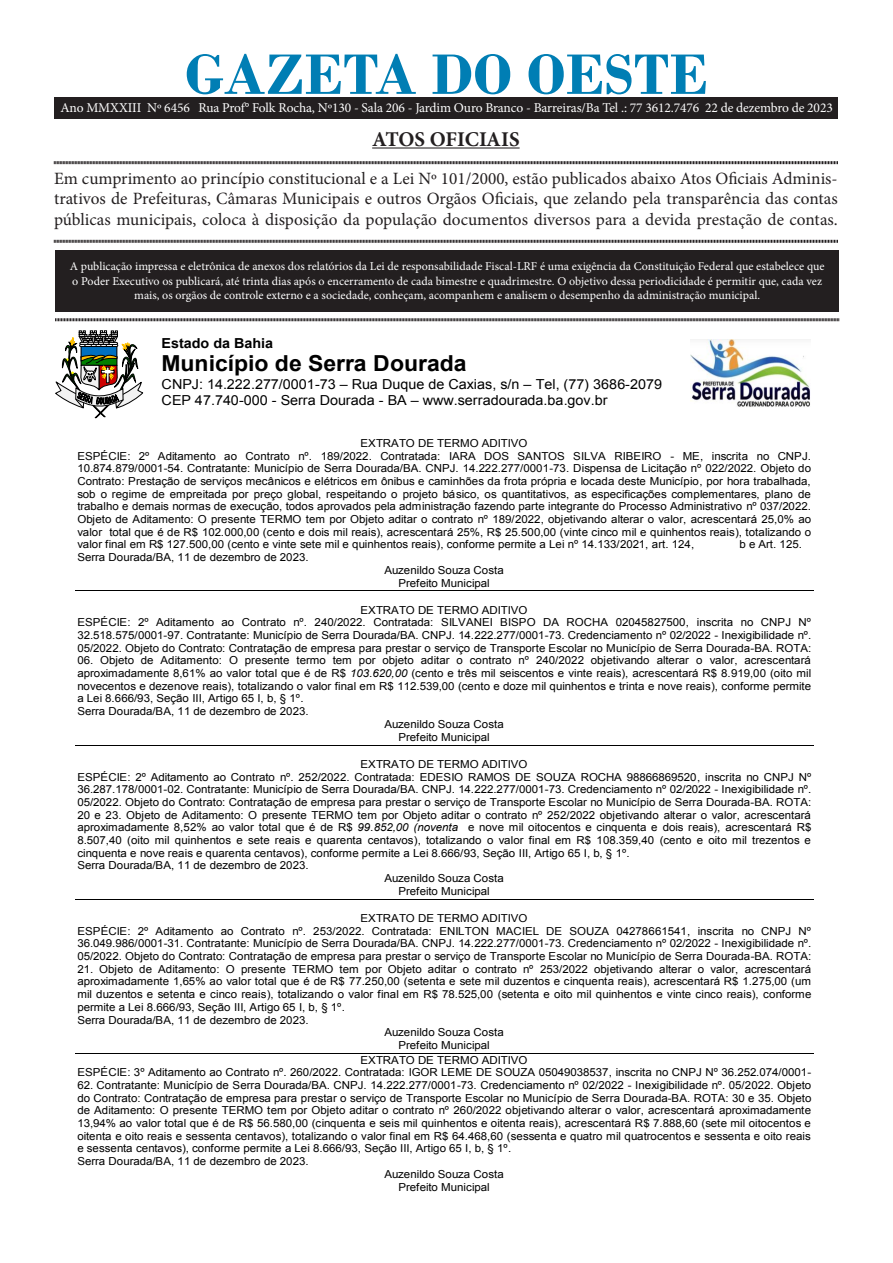
<style>
.page{position:relative;width:893px;height:1263px;background:#fff}
.page>*{position:absolute;margin:0;border:0;box-sizing:border-box;transform-origin:0 0}
.t1{font:700 60px "Bodoni";color:#007eb4}
.t2{font:700 22.05px "Arial";color:#000;scale:1.04 1}
.t3{font:700 21px "Minion Pro";letter-spacing:-.005em;color:#231f20}
.t4{font:17.25px/20.7px "Minion Pro";color:#231f20;text-align:justify}
.t5{font:13.8px/16px "Arial";letter-spacing:.005em;color:#000;scale:1.04 1}
.t6{font:700 13.8px "Arial";letter-spacing:-.005em;color:#000;scale:1.04 1}
.t7{font:13.5px "Minion Pro";letter-spacing:-.01em;color:#fff}
.t8{font:12px/14.4px "Minion Pro";color:#fff;text-align:center}
.t9{font:10.95px/12.8px "Arial";letter-spacing:-.005em;color:#000;text-align:center;scale:1.04 1}
.s1{font-style:inherit}
.s2{font-style:italic}
</style>
<div class="page">
<div style="left:55px;top:250px;width:784px;height:61px;background:#231f20"></div>
<hr style="left:372px;top:147px;width:148px;height:2px;background:#231f20">
<svg style="left:54px;top:161px;width:784px;height:4px;background:#908e8e"></svg>
<svg style="left:54px;top:239px;width:784px;height:4px;background:#908e8e"></svg>
<svg style="left:55px;top:318px;width:784px;height:4px;background:#908e8e"></svg>
<div style="left:54px;top:98px;width:784px;height:20px;background:#231f20"></div>
<img style="left:690px;top:339px;width:121px;height:68px">
<svg style="left:55px;top:331px;width:88px;height:87px"></svg>
<hr style="left:75px;top:590px;width:738px;height:1px;background:#000">
<hr style="left:75px;top:745px;width:738px;height:1px;background:#000">
<hr style="left:75px;top:899px;width:738px;height:1px;background:#000">
<hr style="left:75px;top:1053px;width:738px;height:1px;background:#000">
<p class="t1" style="left:185px;top:39px;width:525px">GAZETA DO OESTE</p>
<p class="t3" style="left:372px;top:124px;width:149px">ATOS OFICIAIS</p>
<p class="t4" style="left:54px;top:168px;width:785px">Em cumprimento ao princípio constitucional e a Lei Nº 101/2000, estão publicados abaixo Atos Oficiais Adminis&shy;trativos de Prefeituras, Câmaras Municipais e outros Orgãos Oficiais, que zelando pela transparência das contas públicas municipais, coloca à disposição da população documentos diversos para a devida prestação de contas.</p>
<p class="t8" style="left:70px;top:259px;width:756px">A publicação impressa e eletrônica de anexos dos relatórios da Lei de responsabilidade Fiscal-LRF é uma exigência da Constituição Federal que estabelece que o Poder Executivo os publicará, até trinta dias após o encerramento de cada bimestre e quadrimestre. O objetivo dessa periodicidade é permitir que, cada vez mais, os orgãos de controle externo e a sociedade, conheçam, acompanhem e analisem o desempenho da administração municipal.</p>
<p class="t7" style="left:60px;top:98px;width:774px">Ano MMXXIII Nº 6456 Rua Prof° Folk Rocha, Nº130 - Sala 206 - Jardim Ouro Branco - Barreiras/Ba Tel .: 77 3612.7476 22 de dezembro de 2023</p>
<p class="t6" style="left:162px;top:334px;width:109px">Estado da Bahia</p>
<p class="t2" style="left:161px;top:349px;width:295px">Município de Serra Dourada</p>
<p class="t5" style="left:162px;top:376px;width:483px">CNPJ: 14.222.277/0001-73 <span class="s1">–</span> Rua Duque de Caxias, s/n <span class="s1">–</span> Tel, (77) 3686-2079<br>CEP 47.740-000 - Serra Dourada - BA <span class="s1">–</span> www.serradourada.ba.gov.br</p>
<p class="t9" style="left:77px;top:437px;width:707px;text-align:left;text-indent:283px">EXTRATO DE TERMO ADITIVO<br>ESPÉCIE: 2º Aditamento ao Contrato nº. 189/2022. Contratada: IARA DOS SANTOS SILVA RIBEIRO - ME, inscrita no CNPJ.<br>10.874.879/0001-54. Contratante: Município de Serra Dourada/BA. CNPJ. 14.222.277/0001-73. Dispensa de Licitação nº 022/2022. Objeto do Contrato: Prestação de serviços mecânicos e elétricos em ônibus e caminhões da frota própria e locada deste Município, por hora trabalhada, sob o regime de empreitada por preço global, respeitando o projeto básico, os quantitativos, as especificações complementares, plano de trabalho e demais normas de execução, todos aprovados pela administração fazendo parte integrante do Processo Administrativo nº 037/2022.<br>Objeto de Aditamento: O presente TERMO tem por Objeto aditar o contrato nº 189/2022, objetivando alterar o valor, acrescentará 25,0% ao valor total que é de R$ 102.000,00 (cento e dois mil reais), acrescentará 25%, R$ 25.500,00 (vinte cinco mil e quinhentos reais), totalizando o valor final em R$ 127.500,00 (cento e vinte sete mil e quinhentos reais), conforme permite a Lei nº 14.133/2021, art. 124,</p>
<p class="t9" style="left:739px;top:538px;width:62px">b e Art. 125.</p>
<p class="t9" style="left:77px;top:551px;width:224px">Serra Dourada/BA, 11 de dezembro de 2023.</p>
<p class="t9" style="left:384px;top:563px;width:116px">Auzenildo Souza Costa<br>Prefeito Municipal</p>
<p class="t9" style="left:77px;top:604px;width:707px">EXTRATO DE TERMO ADITIVO<br>ESPÉCIE: 2º Aditamento ao Contrato nº. 240/2022. Contratada: SILVANEI BISPO DA ROCHA 02045827500, inscrita no CNPJ Nº 32.518.575/0001-97. Contratante: Município de Serra Dourada/BA. CNPJ. 14.222.277/0001-73. Credenciamento nº 02/2022 - Inexigibilidade nº.<br>05/2022. Objeto do Contrato: Contratação de empresa para prestar o serviço de Transporte Escolar no Município de Serra Dourada-BA. ROTA:</p>
<p class="t9" style="left:77px;top:654px;width:707px">06. Objeto de Aditamento: O presente termo tem por objeto aditar o contrato nº 240/2022 objetivando alterar o valor, acrescentará</p>
<p class="t9" style="left:77px;top:667px;width:707px">aproximadamente 8,61% ao valor total que é de R$ <span class="s2">103.620,00</span> (cento e três mil seiscentos e vinte reais), acrescentará R$ 8.919,00 (oito mil</p>
<p class="t9" style="left:77px;top:679px;width:707px">novecentos e dezenove reais), totalizando o valor final em R$ 112.539,00 (cento e doze mil quinhentos e trinta e nove reais), conforme permite</p>
<p class="t9" style="left:77px;top:692px;width:219px">a Lei 8.666/93, Seção III, Artigo 65 I, b, § 1º.</p>
<p class="t9" style="left:77px;top:705px;width:224px">Serra Dourada/BA, 11 de dezembro de 2023.</p>
<p class="t9" style="left:384px;top:718px;width:116px">Auzenildo Souza Costa</p>
<p class="t9" style="left:398px;top:731px;width:89px">Prefeito Municipal</p>
<p class="t9" style="left:360px;top:758px;width:162px">EXTRATO DE TERMO ADITIVO</p>
<p class="t9" style="left:77px;top:770px;width:707px">ESPÉCIE: 2º Aditamento ao Contrato nº. 252/2022. Contratada: EDESIO RAMOS DE SOUZA ROCHA 98866869520, inscrita no CNPJ Nº</p>
<p class="t9" style="left:77px;top:783px;width:707px">36.287.178/0001-02. Contratante: Município de Serra Dourada/BA. CNPJ. 14.222.277/0001-73. Credenciamento nº 02/2022 - Inexigibilidade nº.</p>
<p class="t9" style="left:77px;top:796px;width:707px">05/2022. Objeto do Contrato: Contratação de empresa para prestar o serviço de Transporte Escolar no Município de Serra Dourada-BA. ROTA:</p>
<p class="t9" style="left:77px;top:808px;width:707px">20 e 23. Objeto de Aditamento: O presente TERMO tem por Objeto aditar o contrato nº 252/2022 objetivando alterar o valor, acrescentará</p>
<p class="t9" style="left:77px;top:821px;width:707px">aproximadamente 8,52% ao valor total que é de R$ <span class="s2">99.852,00 (noventa</span> e nove mil oitocentos e cinquenta e dois reais), acrescentará R$</p>
<p class="t9" style="left:77px;top:834px;width:707px">8.507,40 (oito mil quinhentos e sete reais e quarenta centavos), totalizando o valor final em R$ 108.359,40 (cento e oito mil trezentos e</p>
<p class="t9" style="left:77px;top:847px;width:533px">cinquenta e nove reais e quarenta centavos), conforme permite a Lei 8.666/93, Seção III, Artigo 65 I, b, § 1º.</p>
<p class="t9" style="left:77px;top:859px;width:224px">Serra Dourada/BA, 11 de dezembro de 2023.</p>
<p class="t9" style="left:384px;top:872px;width:116px">Auzenildo Souza Costa</p>
<p class="t9" style="left:398px;top:885px;width:89px">Prefeito Municipal</p>
<p class="t9" style="left:77px;top:912px;width:707px">EXTRATO DE TERMO ADITIVO<br>ESPÉCIE: 2º Aditamento ao Contrato nº. 253/2022. Contratada: ENILTON MACIEL DE SOUZA 04278661541, inscrita no CNPJ Nº 36.049.986/0001-31. Contratante: Município de Serra Dourada/BA. CNPJ. 14.222.277/0001-73. Credenciamento nº 02/2022 - Inexigibilidade nº.<br>05/2022. Objeto do Contrato: Contratação de empresa para prestar o serviço de Transporte Escolar no Município de Serra Dourada-BA. ROTA:</p>
<p class="t9" style="left:77px;top:963px;width:707px">21. Objeto de Aditamento: O presente TERMO tem por Objeto aditar o contrato nº 253/2022 objetivando alterar o valor, acrescentará</p>
<p class="t9" style="left:77px;top:975px;width:707px">aproximadamente 1,65% ao valor total que é de R$ 77.250,00 (setenta e sete mil duzentos e cinquenta reais), acrescentará R$ 1.275,00 (um</p>
<p class="t9" style="left:77px;top:988px;width:707px">mil duzentos e setenta e cinco reais), totalizando o valor final em R$ 78.525,00 (setenta e oito mil quinhentos e vinte cinco reais), conforme</p>
<p class="t9" style="left:77px;top:1001px;width:259px">permite a Lei 8.666/93, Seção III, Artigo 65 I, b, § 1º.</p>
<p class="t9" style="left:77px;top:1013px;width:224px">Serra Dourada/BA, 11 de dezembro de 2023.</p>
<p class="t9" style="left:384px;top:1026px;width:116px">Auzenildo Souza Costa</p>
<p class="t9" style="left:398px;top:1039px;width:89px">Prefeito Municipal</p>
<p class="t9" style="left:77px;top:1054px;width:707px">EXTRATO DE TERMO ADITIVO<br>ESPÉCIE: 3º Aditamento ao Contrato nº. 260/2022. Contratada: IGOR LEME DE SOUZA 05049038537, inscrita no CNPJ Nº 36.252.074/0001-</p>
<p class="t9" style="left:77px;top:1079px;width:707px">62. Contratante: Município de Serra Dourada/BA. CNPJ. 14.222.277/0001-73. Credenciamento nº 02/2022 - Inexigibilidade nº. 05/2022. Objeto</p>
<p class="t9" style="left:77px;top:1092px;width:707px">do Contrato: Contratação de empresa para prestar o serviço de Transporte Escolar no Município de Serra Dourada-BA. ROTA: 30 e 35. Objeto</p>
<p class="t9" style="left:77px;top:1104px;width:707px">de Aditamento: O presente TERMO tem por Objeto aditar o contrato nº 260/2022 objetivando alterar o valor, acrescentará aproximadamente</p>
<p class="t9" style="left:77px;top:1117px;width:707px">13,94% ao valor total que é de R$ 56.580,00 (cinquenta e seis mil quinhentos e oitenta reais), acrescentará R$ 7.888,60 (sete mil oitocentos e</p>
<p class="t9" style="left:77px;top:1130px;width:707px">oitenta e oito reais e sessenta centavos), totalizando o valor final em R$ 64.468,60 (sessenta e quatro mil quatrocentos e sessenta e oito reais</p>
<p class="t9" style="left:77px;top:1142px;width:419px">e sessenta centavos), conforme permite a Lei 8.666/93, Seção III, Artigo 65 I, b, § 1º.</p>
<p class="t9" style="left:77px;top:1155px;width:224px">Serra Dourada/BA, 11 de dezembro de 2023.</p>
<p class="t9" style="left:384px;top:1168px;width:116px">Auzenildo Souza Costa</p>
<p class="t9" style="left:398px;top:1180px;width:89px">Prefeito Municipal</p>
</div>
